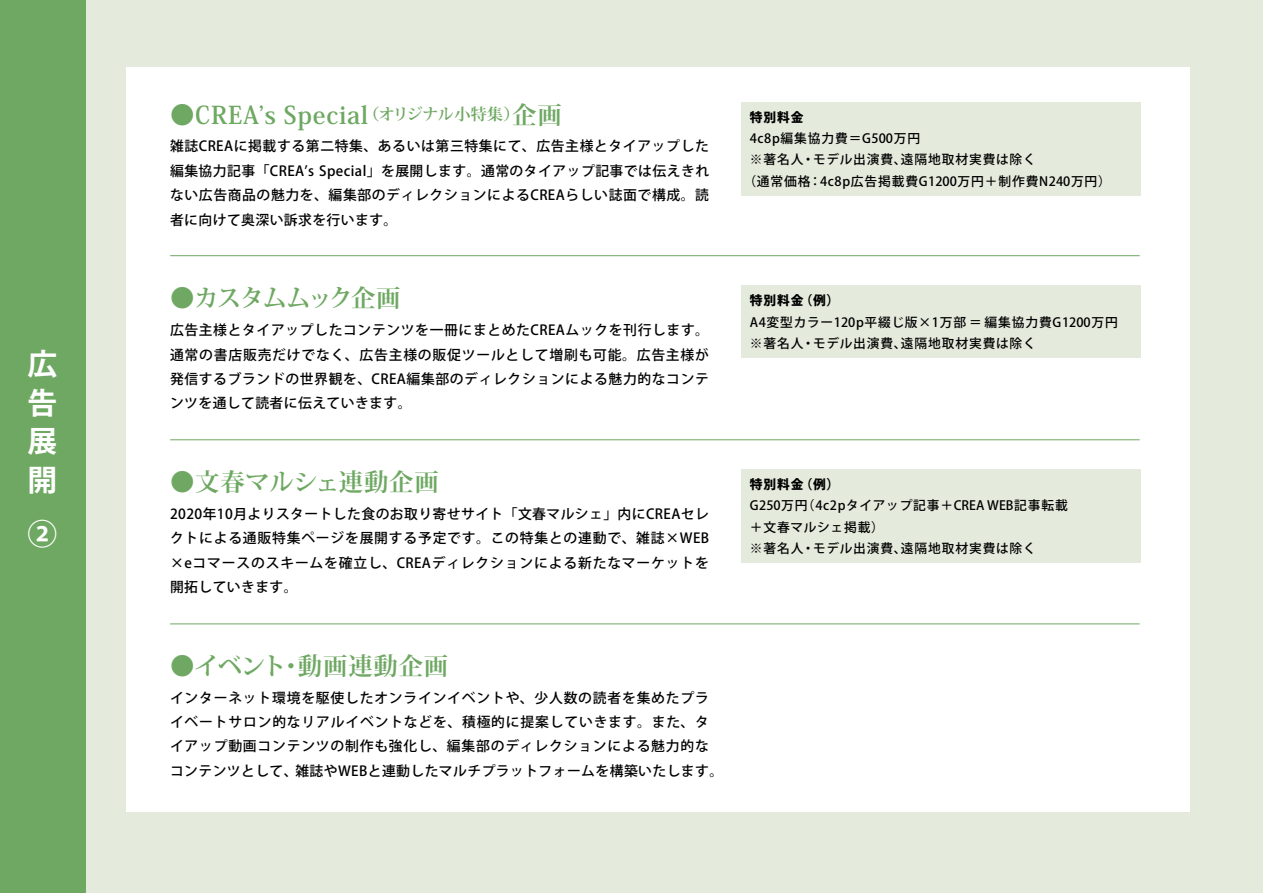
<style>
.page{position:relative;width:1263px;height:893px;background:#e4ebdd}
.page>*{position:absolute;margin:0;border:0;box-sizing:border-box;transform-origin:0 0}
.t1{font:700 29.7px/38.7px "Koz Go Pro";color:#fff;text-align:justify}
.t2{font:700 24.45px "Koz Min Pro";letter-spacing:.03em;color:#6ea862}
.t3{font:700 24.45px "Koz Min Pro";letter-spacing:.01em;color:#6ea862}
.t4{font:700 24.45px "Koz Min Pro";letter-spacing:-.065em;color:#6ea862}
.t5{font:500 13.8px/24.5px "Koz Go Pro";letter-spacing:.05em;color:#000;text-align:justify}
.t6{font:500 12.75px/21.3px "Koz Go Pro";letter-spacing:.05em;color:#000}
.t7{font:500 12.75px "Koz Go Pro";letter-spacing:.07em;color:#000}
.t8{font:800 12.75px "Koz Go Pro";letter-spacing:.07em;color:#000}
.s1{font-size:15.9px}
</style>
<div class="page">
<div style="left:126px;top:68px;width:1063px;height:744px;background:#fff"></div>
<div style="left:0;top:0;width:85px;height:893px;background:#6ea862"></div>
<div style="left:741px;top:102px;width:400px;height:94px;background:#e4ebdd"></div>
<div style="left:741px;top:286px;width:400px;height:72px;background:#e4ebdd"></div>
<div style="left:741px;top:469px;width:400px;height:94px;background:#e4ebdd"></div>
<hr style="left:170px;top:255px;width:970px;height:1px;background:#6ea862">
<hr style="left:170px;top:439px;width:970px;height:1px;background:#6ea862">
<hr style="left:170px;top:623px;width:970px;height:1px;background:#6ea862">
<h1 class="t1" style="left:28px;top:346px;width:31px">広告展開</h1>
<h1 class="t1" style="left:28px;top:517px;width:30px">②</h1>
<h2 class="t2" style="left:170px;top:97px;width:393px">●CREA’s Special <span class="s1">（オリジナル小特集）</span>企画</h2>
<p class="t5" style="left:170px;top:135px;width:541px">雑誌CREAに掲載する第二特集、あるいは第三特集にて、広告主様とタイアップした編集協力記事「CREA’s Special」を展開します。通常のタイアップ記事では伝えきれない広告商品の魅力を、編集部のディレクションによるCREAらしい誌面で構成。読者に向けて奥深い訴求を行います。</p>
<h2 class="t4" style="left:170px;top:280px;width:232px">●カスタムムック企画</h2>
<p class="t5" style="left:170px;top:318px;width:540px">広告主様とタイアップしたコンテンツを一冊にまとめたCREAムックを刊行します。通常の書店販売だけでなく、広告主様の販促ツールとして増刷も可能。広告主様が発信するブランドの世界観を、CREA編集部のディレクションによる魅力的なコンテンツを通して読者に伝えていきます。</p>
<h2 class="t3" style="left:170px;top:464px;width:270px">●文春マルシェ連動企画</h2>
<p class="t5" style="left:170px;top:502px;width:541px">2020年10月よりスタートした食のお取り寄せサイト「文春マルシェ」内にCREAセレクトによる通販特集ページを展開する予定です。この特集との連動で、雑誌×WEB ×eコマースのスキームを確立し、CREAディレクションによる新たなマーケットを開拓していきます。</p>
<h2 class="t2" style="left:170px;top:648px;width:280px">●イベント・動画連動企画</h2>
<p class="t5" style="left:170px;top:686px;width:555px;text-align:left">インターネット環境を駆使したオンラインイベントや、少人数の読者を集めたプライベートサロン的なリアルイベントなどを、積極的に提案していきます。また、タイアップ動画コンテンツの制作も強化し、編集部のディレクションによる魅力的なコンテンツとして、雑誌やWEBと連動したマルチプラットフォームを構築いたします。</p>
<p class="t8" style="left:750px;top:109px;width:55px">特別料金</p>
<p class="t6" style="left:750px;top:128px;width:185px">4c8p編集協力費＝G500万円　</p>
<p class="t7" style="left:750px;top:151px;width:287px">※著名人・モデル出演費、遠隔地取材実費は除く</p>
<p class="t6" style="left:743px;top:171px;width:369px">（通常価格：4c8p広告掲載費G1200万円＋制作費N240万円）</p>
<p class="t8" style="left:750px;top:292px;width:91px">特別料金 （例）</p>
<p class="t6" style="left:750px;top:312px;width:369px">A4変型カラー120p平綴じ版×1万部 ＝ 編集協力費G1200万円※著名人・モデル出演費、遠隔地取材実費は除く</p>
<p class="t8" style="left:750px;top:476px;width:91px">特別料金 （例）</p>
<p class="t6" style="left:750px;top:496px;width:320px">G250万円（4c2pタイアップ記事＋CREA WEB記事転載＋文春マルシェ掲載）<br>※著名人・モデル出演費、遠隔地取材実費は除く</p>
</div>
